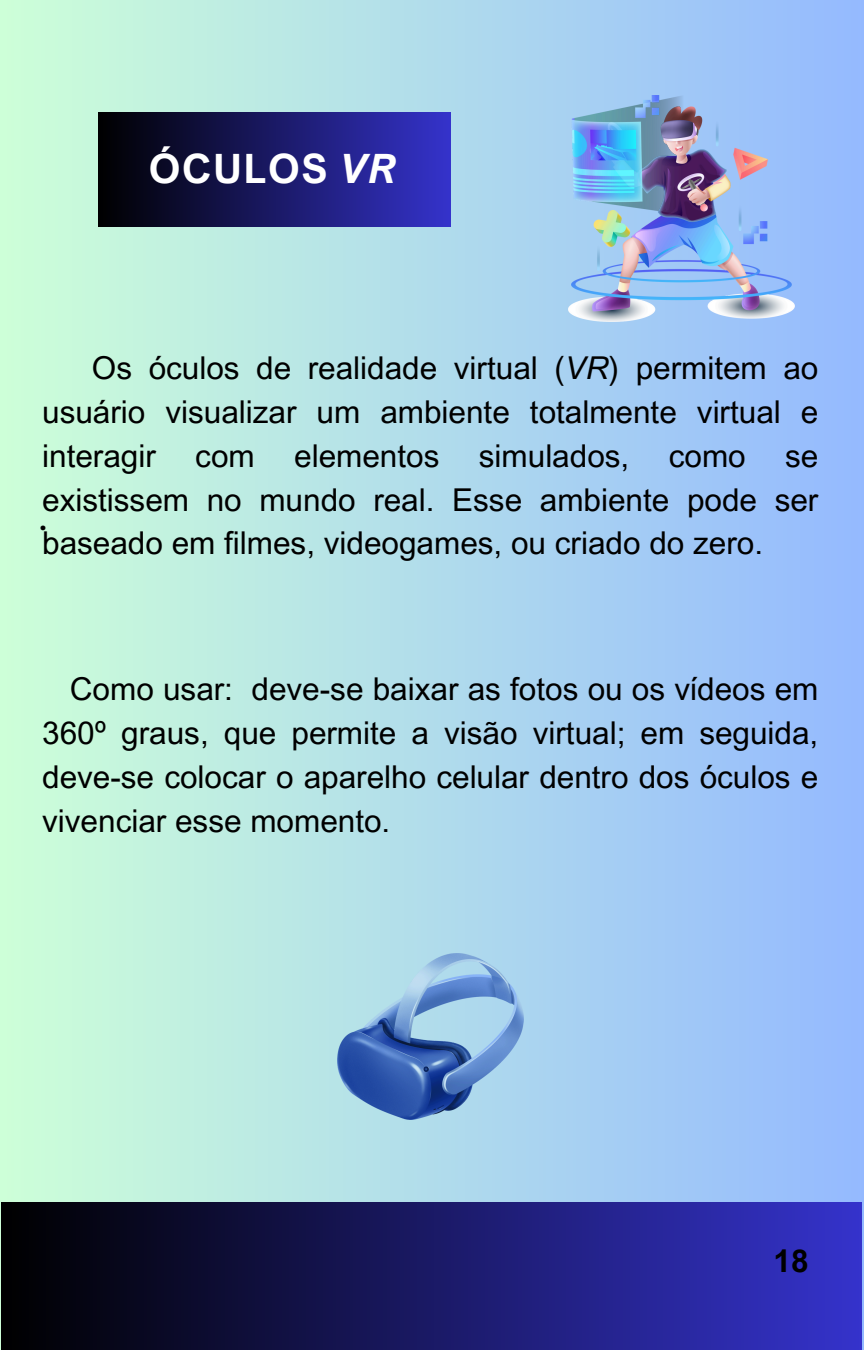
<style>
.page{position:relative;width:864px;height:1350px;background:#fff}
.page>*{position:absolute;margin:0;border:0;box-sizing:border-box;transform-origin:0 0}
.t1{font:700 40.5px "Arial Nova";letter-spacing:.04em;color:#fff}
.t2{font:36px "Garet";color:#000}
.t3{font:31.5px/43.9px "Arial MT Pro";color:#000;text-align:justify}
.t4{font:700 31.5px "Arial MT Pro";color:#000}
.s1{font-style:italic}
</style>
<div class="page">
<div style="left:0;top:0;width:864px;height:1350px;background:linear-gradient(to right,#cdffd8,#94b9ff)"></div>
<div style="left:2px;top:1203px;width:860px;height:147px;background:linear-gradient(to right,#000,#3533cb)"></div>
<div style="left:98px;top:112px;width:352px;height:115px;background:linear-gradient(to right,#000,#3432ca)"></div>
<img style="left:568px;top:95px;width:226px;height:226px">
<img style="left:338px;top:954px;width:185px;height:165px">
<p class="t1" style="left:149px;top:143px;width:249px">ÓCULOS <span class="s1">VR</span></p>
<p class="t3" style="left:42px;top:350px;width:778px;text-indent:50px">Os óculos de realidade virtual (<span class="s1">VR</span>) permitem ao usuário visualizar um ambiente totalmente virtual e interagir</p>
<p class="t3" style="left:195px;top:438px;width:61px">com</p>
<p class="t3" style="left:294px;top:438px;width:147px">elementos</p>
<p class="t3" style="left:479px;top:438px;width:152px">simulados,</p>
<p class="t3" style="left:669px;top:438px;width:78px">como</p>
<p class="t3" style="left:42px;top:438px;width:778px;text-indent:743px">se existissem no mundo real. Esse ambiente pode ser baseado em filmes, videogames, ou criado do zero.</p>
<p class="t2" style="left:39px;top:492px;width:11px">.</p>
<p class="t3" style="left:42px;top:671px;width:778px;text-indent:28px">Como usar: deve-se baixar as fotos ou os vídeos em 360º graus, que permite a visão virtual; em seguida, deve-se colocar o aparelho celular dentro dos óculos e vivenciar esse momento.</p>
<p class="t4" style="left:774px;top:1249px;width:37px">18</p>
</div>
